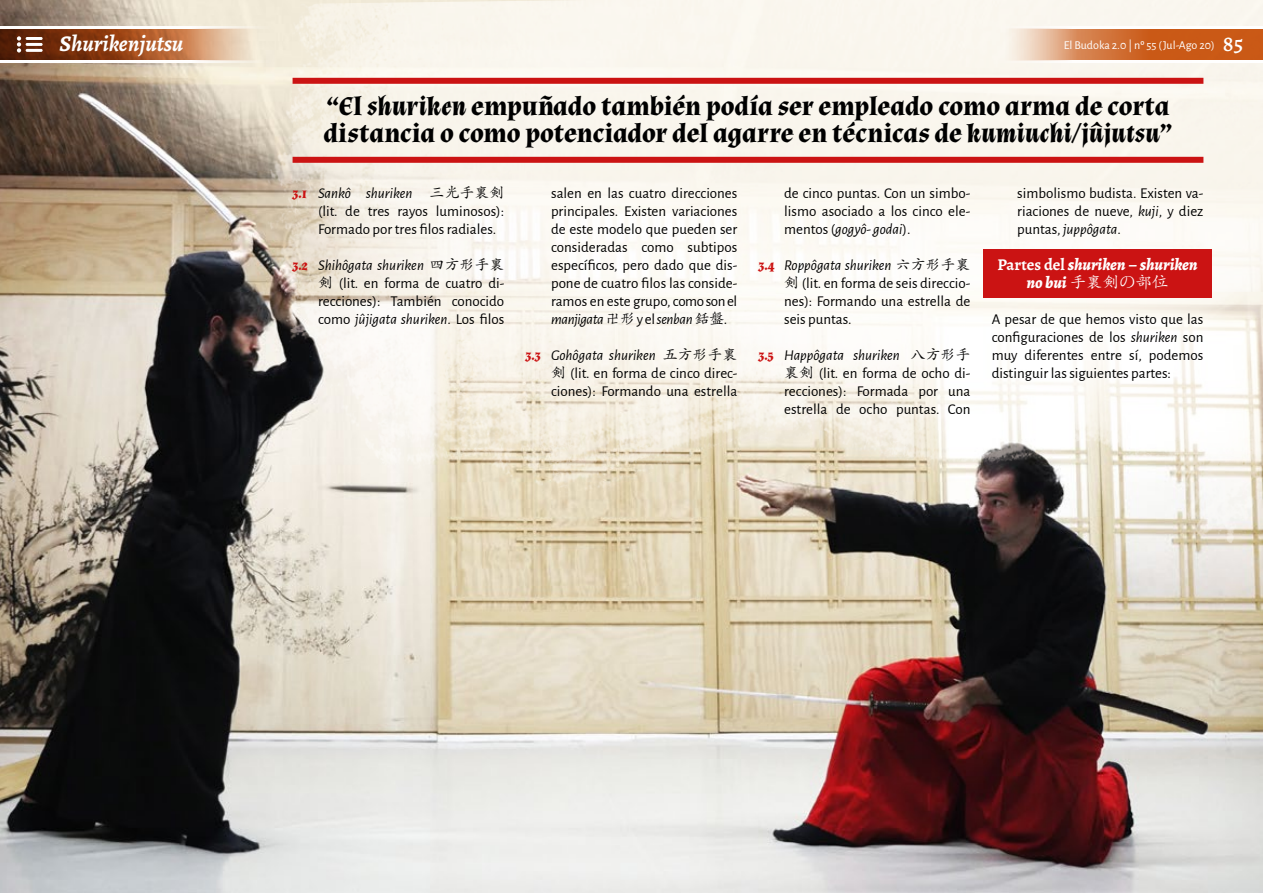
<style>
.page{position:relative;width:1263px;height:893px;background:#fff}
.page>*{position:absolute;margin:0;border:0;box-sizing:border-box;transform-origin:0 0}
.t1{font:700 27px/27px "Almendra";letter-spacing:-.005em;color:#000}
.t2{font:italic 700 22.5px "Alegreya";color:#fff}
.t3{font:italic 800 16.5px "Alegreya";color:#fff}
.t4{font:16.5px "Adobe Kaiti Std";color:#fff}
.t5{font:15px/18px "Alegreya Sans";color:#000;text-align:justify}
.t6{font:12px "Alegreya Sans";color:#fff}
.s1{font-family:"Alegreya";font-weight:500;font-size:22.5px}
.s2{font-style:italic}
.s3{font-family:"Almendra";font-weight:700;font-style:italic;color:#cb1313}
.s4{font-family:"Adobe Kaiti Std"}
.s5{font-weight:700;font-style:normal}
.s6{font-family:"Alegreya";font-weight:800;font-style:italic}
</style>
<div class="page">
<img style="left:0;top:0;width:1263px;height:893px">
<img style="left:173px;top:0;width:1090px;height:558px">
<div style="left:983px;top:249px;width:229px;height:49px;background:#cb1313"></div>
<div style="left:293px;top:157px;width:910px;height:6px;background:#cb1313"></div>
<div style="left:293px;top:78px;width:910px;height:6px;background:#cb1313"></div>
<svg style="left:0;top:28px;width:271px;height:33px;background:#ab724f"></svg>
<svg style="left:0;top:27px;width:271px;height:1px"></svg>
<svg style="left:0;top:61px;width:271px;height:2px"></svg>
<svg style="left:992px;top:28px;width:271px;height:33px;background:#d98b5b"></svg>
<svg style="left:992px;top:27px;width:271px;height:1px"></svg>
<svg style="left:992px;top:61px;width:271px;height:2px"></svg>
<svg style="left:17px;top:36px;width:4px;height:17px"></svg>
<hr style="left:26px;top:37px;width:17px;height:3px;background:#fff">
<hr style="left:26px;top:43px;width:17px;height:3px;background:#fff">
<hr style="left:26px;top:49px;width:17px;height:3px;background:#fff">
<h2 class="t2" style="left:60px;top:28px;width:125px">Shurikenjutsu</h2>
<p class="t6" style="left:1064px;top:37px;width:181px">El Budoka 2.0 | nº 55 (Jul-Ago 20) <span class="s1">85</span></p>
<h1 class="t1" style="left:323px;top:93px;width:851px">“El <span class="s2">shuriken</span> empuñado también podía ser empleado como arma de corta distancia o como potenciador del agarre en técnicas de <span class="s2">kumiuchi/jûjutsu</span>”</h1>
<p class="t5" style="left:318px;top:183px;width:188px;text-indent:-26px"><span class="s3">3.1</span> <span class="s2">Sankô shuriken</span> <span class="s4">三光手裏剣</span>(lit. de tres rayos luminosos):<br>Formado por tres filos radiales.</p>
<p class="t5" style="left:318px;top:255px;width:188px;text-indent:-26px"><span class="s3">3.2</span> <span class="s2">Shihôgata shuriken</span> <span class="s4">四方形手裏剣</span> (lit. en forma de cuatro di&shy;recciones): También conocido como <span class="s2">jûjigata shuriken</span>. Los filos</p>
<p class="t5" style="left:551px;top:183px;width:188px">salen en las cuatro direcciones principales. Existen variaciones de este modelo que pueden ser consideradas como subtipos específicos, pero dado que dis&shy;pone de cuatro filos las conside&shy;ramos en este grupo, como son el <span class="s2">manjigata</span><span class="s4">卍形</span> y el <span class="s2">senban</span><span class="s4">銛盤</span>.</p>
<p class="t5" style="left:551px;top:345px;width:188px;text-indent:-26px"><span class="s3">3.3</span> <span class="s2">Gohôgata shuriken</span> <span class="s4">五方形手裏剣</span> (lit. en forma de cinco direc&shy;ciones): Formando una estrella</p>
<p class="t5" style="left:784px;top:183px;width:188px">de cinco puntas. Con un simbo&shy;lismo asociado a los cinco ele&shy;mentos (<span class="s2">gogyô- godai</span>).</p>
<p class="t5" style="left:784px;top:255px;width:188px;text-indent:-26px"><span class="s3">3.4</span> <span class="s2">Roppôgata shuriken</span> <span class="s4">六方形手裏剣</span> (lit. en forma de seis direccio&shy;nes): Formando una estrella de seis puntas.</p>
<p class="t5" style="left:784px;top:345px;width:188px;text-indent:-26px"><span class="s3">3.5</span> <span class="s2">Happôgata shuriken</span> <span class="s4">八方形手裏剣</span> (lit. en forma de ocho di&shy;recciones): Formada por una estrella de ocho puntas. Con</p>
<p class="t5" style="left:1017px;top:183px;width:188px">simbolismo budista. Existen va&shy;riaciones de nueve, <span class="s2">kuji</span>, y diez puntas, <span class="s2">juppôgata</span>.</p>
<p class="t3" style="left:997px;top:252px;width:202px"><span class="s5">Partes del</span> shuriken <span class="s5">–</span> shuriken</p>
<p class="t4" style="left:1026px;top:272px;width:144px"><span class="s6">no bui</span> 手裏剣の部位</p>
<p class="t5" style="left:992px;top:309px;width:213px">A pesar de que hemos visto que las configuraciones de los <span class="s2">shuriken</span> son muy diferentes entre sí, podemos distinguir las siguientes partes:</p>
</div>
